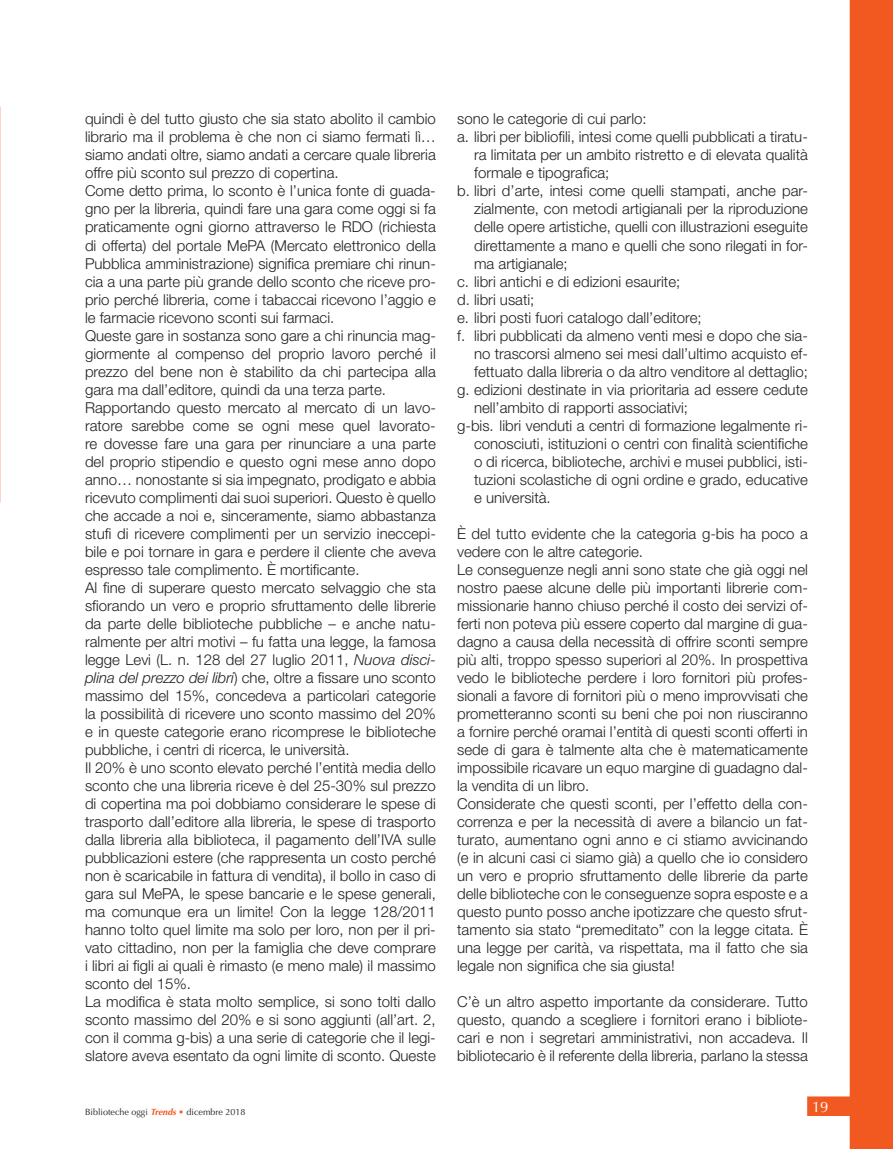
<style>
.page{position:relative;width:893px;height:1149px;background:#fff}
.page>*{position:absolute;margin:0;border:0;box-sizing:border-box;transform-origin:0 0}
.t1{font:300 15px/18px "Helvetica Neue LT Std";color:#231f20}
.t2{font:15px "Optima";color:#fff}
.t3{font:9px "Optima";color:#231f20}
.s1{font-style:italic}
.s2{font-weight:700;font-style:italic;color:#f15921}
.s3{color:#f15921}
</style>
<div class="page">
<svg style="left:807px;top:1096px;width:43px;height:19px"></svg>
<div style="left:850px;top:0;width:43px;height:1148px;background:#f15921"></div>
<p class="t1" style="left:85px;top:110px;width:352px">quindi è del tutto giusto che sia stato abolito il cambio librario ma il problema è che non ci siamo fermati lì… siamo andati oltre, siamo andati a cercare quale libreria offre più sconto sul prezzo di copertina.<br>Come detto prima, lo sconto è l’unica fonte di guada&shy;gno per la libreria, quindi fare una gara come oggi si fa praticamente ogni giorno attraverso le RDO (richiesta di offerta) del portale MePA (Mercato elettronico della Pubblica amministrazione) significa premiare chi rinun&shy;cia a una parte più grande dello sconto che riceve pro&shy;prio perché libreria, come i tabaccai ricevono l’aggio e le farmacie ricevono sconti sui farmaci.<br>Queste gare in sostanza sono gare a chi rinuncia mag&shy;giormente al compenso del proprio lavoro perché il prezzo del bene non è stabilito da chi partecipa alla gara ma dall’editore, quindi da una terza parte.<br>Rapportando questo mercato al mercato di un lavo&shy;ratore sarebbe come se ogni mese quel lavorato&shy;re dovesse fare una gara per rinunciare a una parte del proprio stipendio e questo ogni mese anno dopo anno… nonostante si sia impegnato, prodigato e abbia ricevuto complimenti dai suoi superiori. Questo è quello che accade a noi e, sinceramente, siamo abbastanza stufi di ricevere complimenti per un servizio ineccepi&shy;bile e poi tornare in gara e perdere il cliente che aveva espresso tale complimento. È mortificante.<br>Al fine di superare questo mercato selvaggio che sta sfiorando un vero e proprio sfruttamento delle librerie da parte delle biblioteche pubbliche – e anche natu&shy;ralmente per altri motivi – fu fatta una legge, la famosa legge Levi (L. n. 128 del 27 luglio 2011, <span class="s1">Nuova disci&shy;plina del prezzo dei libri</span>) che, oltre a fissare uno sconto massimo del 15%, concedeva a particolari categorie la possibilità di ricevere uno sconto massimo del 20% e in queste categorie erano ricomprese le biblioteche pubbliche, i centri di ricerca, le università.<br>Il 20% è uno sconto elevato perché l’entità media dello sconto che una libreria riceve è del 25-30% sul prezzo di copertina ma poi dobbiamo considerare le spese di trasporto dall’editore alla libreria, le spese di trasporto dalla libreria alla biblioteca, il pagamento dell’IVA sulle pubblicazioni estere (che rappresenta un costo perché non è scaricabile in fattura di vendita), il bollo in caso di gara sul MePA, le spese bancarie e le spese generali, ma comunque era un limite! Con la legge 128/2011 hanno tolto quel limite ma solo per loro, non per il pri&shy;vato cittadino, non per la famiglia che deve comprare i libri ai figli ai quali è rimasto (e meno male) il massimo sconto del 15%.<br>La modifica è stata molto semplice, si sono tolti dallo sconto massimo del 20% e si sono aggiunti (all’art. 2, con il comma g-bis) a una serie di categorie che il legi&shy;slatore aveva esentato da ogni limite di sconto. Queste</p>
<p class="t1" style="left:457px;top:110px;width:191px">sono le categorie di cui parlo:</p>
<p class="t1" style="left:457px;top:128px;width:352px">a. libri per bibliofili, intesi come quelli pubblicati a tiratu-</p>
<p class="t1" style="left:474px;top:146px;width:335px">ra limitata per un ambito ristretto e di elevata qualità</p>
<p class="t1" style="left:474px;top:164px;width:137px">formale e tipografica;</p>
<p class="t1" style="left:457px;top:182px;width:352px">b. libri d’arte, intesi come quelli stampati, anche par-</p>
<p class="t1" style="left:474px;top:200px;width:335px">zialmente, con metodi artigianali per la riproduzione</p>
<p class="t1" style="left:474px;top:218px;width:335px">delle opere artistiche, quelli con illustrazioni eseguite</p>
<p class="t1" style="left:474px;top:236px;width:335px">direttamente a mano e quelli che sono rilegati in for-</p>
<p class="t1" style="left:474px;top:254px;width:95px">ma artigianale;</p>
<p class="t1" style="left:457px;top:272px;width:225px">c. libri antichi e di edizioni esaurite;</p>
<p class="t1" style="left:457px;top:290px;width:79px">d. libri usati;</p>
<p class="t1" style="left:457px;top:308px;width:246px">e. libri posti fuori catalogo dall’editore;</p>
<p class="t1" style="left:457px;top:326px;width:352px">f. libri pubblicati da almeno venti mesi e dopo che sia-</p>
<p class="t1" style="left:474px;top:344px;width:335px">no trascorsi almeno sei mesi dall’ultimo acquisto ef-</p>
<p class="t1" style="left:474px;top:362px;width:335px">fettuato dalla libreria o da altro venditore al dettaglio;</p>
<p class="t1" style="left:457px;top:380px;width:352px">g. edizioni destinate in via prioritaria ad essere cedute</p>
<p class="t1" style="left:474px;top:398px;width:215px">nell’ambito di rapporti associativi;</p>
<p class="t1" style="left:457px;top:416px;width:352px">g-bis. libri venduti a centri di formazione legalmente ri-</p>
<p class="t1" style="left:474px;top:434px;width:335px">conosciuti, istituzioni o centri con finalità scientifiche</p>
<p class="t1" style="left:474px;top:452px;width:335px">o di ricerca, biblioteche, archivi e musei pubblici, isti-</p>
<p class="t1" style="left:474px;top:470px;width:335px">tuzioni scolastiche di ogni ordine e grado, educative</p>
<p class="t1" style="left:474px;top:488px;width:78px">e università.</p>
<p class="t1" style="left:457px;top:524px;width:352px">È del tutto evidente che la categoria g-bis ha poco a vedere con le altre categorie.<br>Le conseguenze negli anni sono state che già oggi nel nostro paese alcune delle più importanti librerie com&shy;missionarie hanno chiuso perché il costo dei servizi of&shy;ferti non poteva più essere coperto dal margine di gua&shy;dagno a causa della necessità di offrire sconti sempre più alti, troppo spesso superiori al 20%. In prospettiva vedo le biblioteche perdere i loro fornitori più profes&shy;sionali a favore di fornitori più o meno improvvisati che prometteranno sconti su beni che poi non riusciranno a fornire perché oramai l’entità di questi sconti offerti in sede di gara è talmente alta che è matematicamente impossibile ricavare un equo margine di guadagno dal&shy;la vendita di un libro.<br>Considerate che questi sconti, per l’effetto della con&shy;correnza e per la necessità di avere a bilancio un fat&shy;turato, aumentano ogni anno e ci stiamo avvicinando (e in alcuni casi ci siamo già) a quello che io considero un vero e proprio sfruttamento delle librerie da parte delle biblioteche con le conseguenze sopra esposte e a questo punto posso anche ipotizzare che questo sfrut&shy;tamento sia stato “premeditato” con la legge citata. È una legge per carità, va rispettata, ma il fatto che sia legale non significa che sia giusta!</p>
<p class="t1" style="left:457px;top:992px;width:352px;text-align:justify">C’è un altro aspetto importante da considerare. Tutto questo, quando a scegliere i fornitori erano i bibliote&shy;cari e non i segretari amministrativi, non accadeva. Il bibliotecario è il referente della libreria, parlano la stessa</p>
<p class="t3" style="left:85px;top:1106px;width:162px">Biblioteche oggi <span class="s2">Trends</span> <span class="s3">•</span> dicembre 2018</p>
<p class="t2" style="left:812px;top:1097px;width:18px">19</p>
</div>
